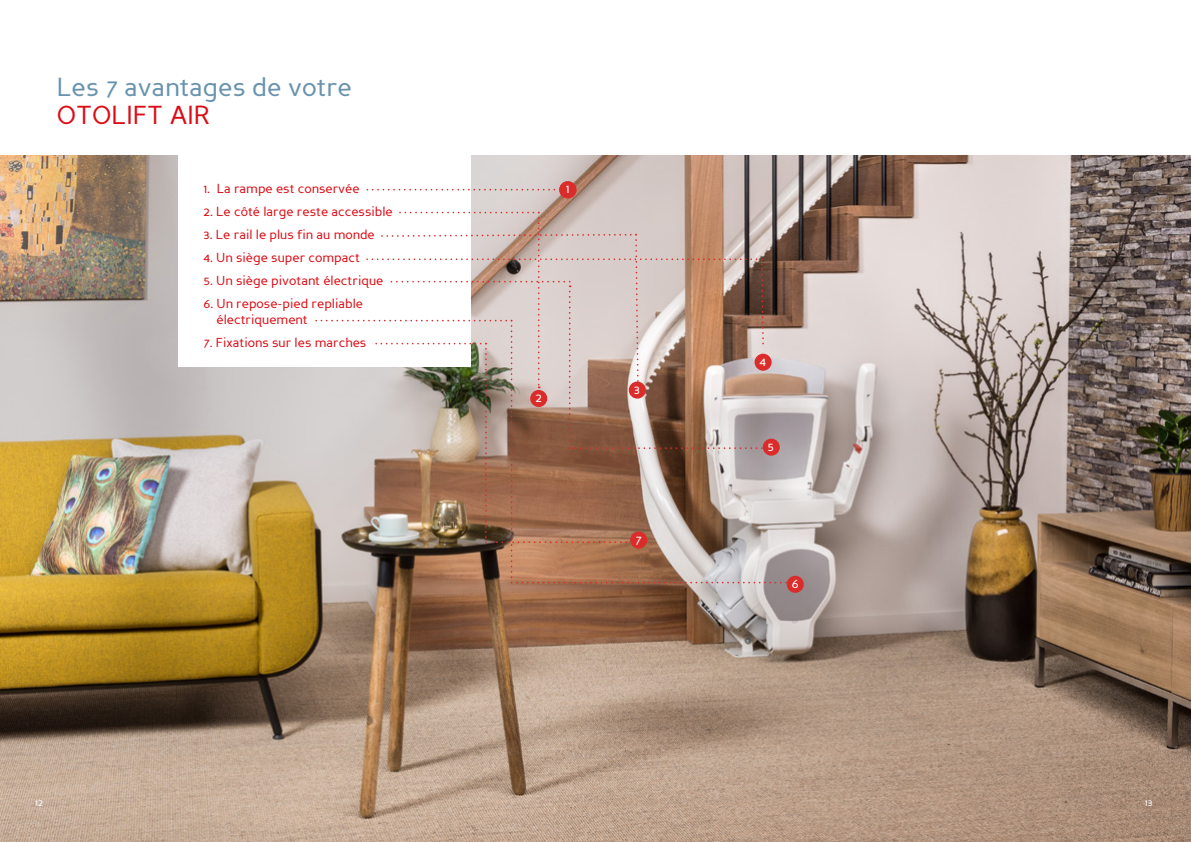
<style>
.page{position:relative;width:1191px;height:842px;background:#fff}
.page>*{position:absolute;margin:0;border:0;box-sizing:border-box;transform-origin:0 0}
.t1{font:26px "Perspective Sans";color:#6993ae}
.t2{font:26px "Perspective Sans";color:#dc0c15}
.t3{font:13px/15.6px "Perspective Sans";color:#dc0c15}
.t4{font:13px "Perspective Sans";color:#fff}
.t5{font:10px "Perspective Sans";color:#fff}
</style>
<div class="page">
<img style="left:0;top:156px;width:1191px;height:686px">
<div style="left:178px;top:149px;width:293px;height:218px;background:#fff"></div>
<svg style="left:367px;top:189px;width:188px;height:2px"></svg>
<div style="left:559px;top:181px;width:17px;height:17px;background:#da2c2b;border-radius:50%"></div>
<div style="left:786px;top:576px;width:17px;height:17px;background:#da2c2b;border-radius:50%"></div>
<img style="left:316px;top:212px;width:471px;height:371px">
<div style="left:630px;top:531px;width:17px;height:18px;background:#da2c2b;border-radius:50%"></div>
<h1 class="t1" style="left:57px;top:72px;width:297px">Les 7 avantages de votre</h1>
<h1 class="t2" style="left:57px;top:100px;width:155px">OTOLIFT AIR</h1>
<p class="t3" style="left:203px;top:181px;width:158px">1. La rampe est conservée</p>
<p class="t3" style="left:203px;top:204px;width:191px">2. Le côté large reste accessible</p>
<p class="t3" style="left:203px;top:227px;width:173px">3. Le rail le plus fin au monde</p>
<p class="t3" style="left:203px;top:250px;width:158px">4. Un siège super compact</p>
<p class="t3" style="left:203px;top:273px;width:181px">5. Un siège pivotant électrique</p>
<p class="t3" style="left:216px;top:296px;width:148px;text-indent:-13px">6. Un repose-pied repliable électriquement</p>
<p class="t3" style="left:203px;top:335px;width:164px">7. Fixations sur les marches</p>
<p class="t4" style="left:566px;top:181px;width:5px">1</p>
<p class="t4" style="left:535px;top:390px;width:8px">2</p>
<p class="t4" style="left:634px;top:382px;width:8px">3</p>
<p class="t4" style="left:635px;top:532px;width:8px">7</p>
<p class="t4" style="left:759px;top:354px;width:8px">4</p>
<p class="t4" style="left:767px;top:439px;width:8px">5</p>
<p class="t4" style="left:792px;top:576px;width:8px">6</p>
<p class="t5" style="left:35px;top:797px;width:10px">12</p>
<p class="t5" style="left:1144px;top:797px;width:9px">13</p>
</div>
